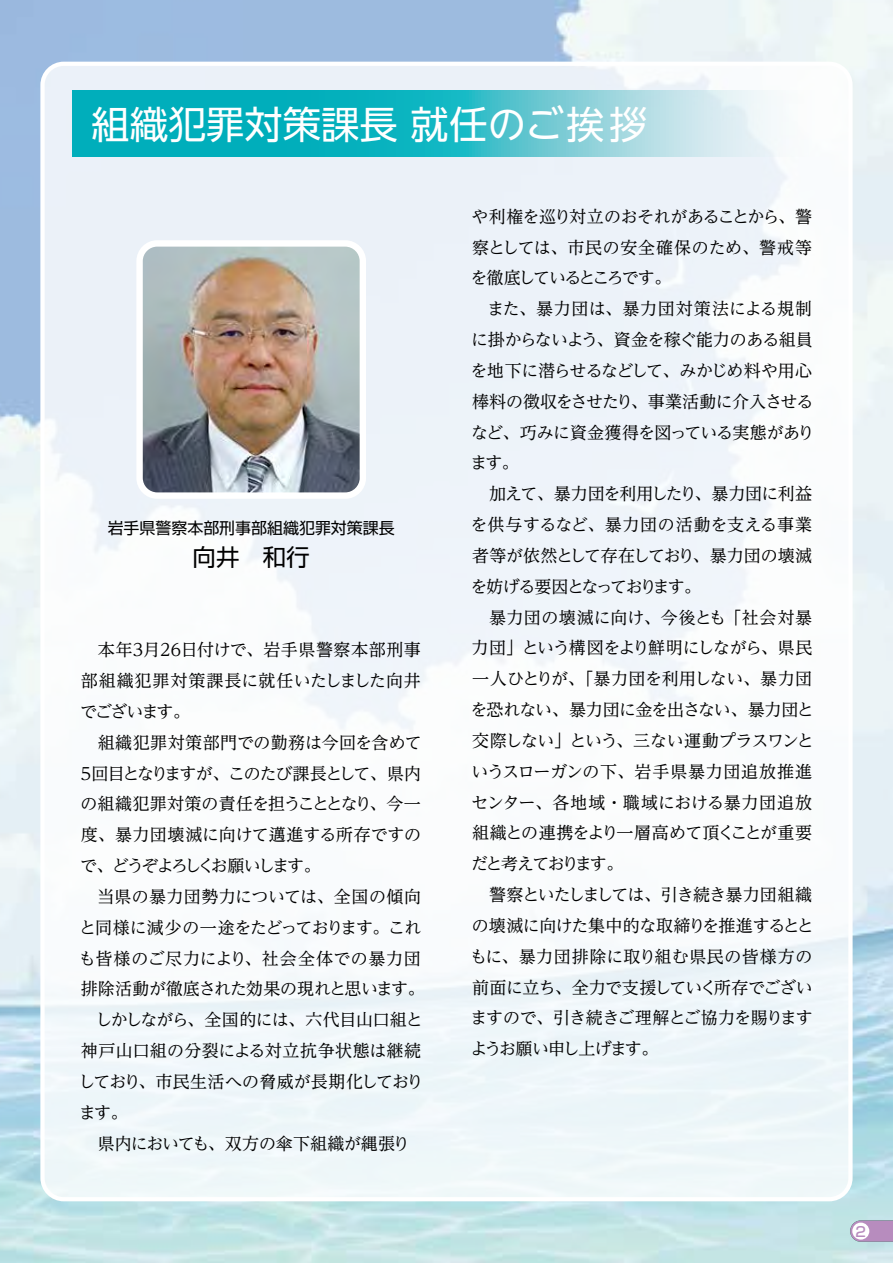
<style>
.page{position:relative;width:893px;height:1263px;background:#fff}
.page>*{position:absolute;margin:0;border:0;box-sizing:border-box;transform-origin:0 0}
.t1{font:38.25px "UD Shin Go NT Pro";color:#fff}
.t2{font:23.4px "Shin Go Pro";color:#000}
.t3{font:16.95px/30.9px "UD Reimin Pro";letter-spacing:-.025em;color:#000;text-align:justify}
.t4{font:16.95px "UD Reimin Pro";letter-spacing:.005em;color:#000}
.t5{font:16.95px "UD Reimin Pro";letter-spacing:.015em;color:#000}
.t6{font:16.95px "UD Reimin Pro";letter-spacing:-.085em;color:#000}
.t7{font:16.95px "UD Reimin Pro";letter-spacing:-.05em;color:#000}
.t8{font:16.95px "UD Reimin Pro";letter-spacing:-.005em;color:#000}
.t9{font:16.95px "UD Reimin Pro";letter-spacing:.04em;color:#000}
.t10{font:16.95px "UD Reimin Pro";letter-spacing:.02em;color:#000}
.t11{font:16.95px "UD Reimin Pro";letter-spacing:-.145em;color:#000}
.t12{font:15.9px "Shin Go Pro";color:#000}
.t13{font:500 13.8px "Shin Go Pro";color:#b78cbe}
</style>
<div class="page">
<div style="left:43px;top:64px;width:807px;height:1135px;background:#f0f7fa;border-radius:21px"></div>
<svg style="left:72px;top:90px;width:749px;height:66px;background:#51c5cf"></svg>
<div style="left:40px;top:62px;width:813px;height:1139px;border:4px solid #fff;border-radius:21px"></div>
<div style="left:136px;top:240px;width:230px;height:259px;border:13px solid #fff;border-radius:14px"></div>
<img style="left:143px;top:247px;width:217px;height:245px">
<svg style="left:850px;top:1220px;width:43px;height:22px"></svg>
<div style="left:852px;top:1222px;width:17px;height:17px;background:#fff;border-radius:50%"></div>
<h1 class="t1" style="left:91px;top:94px;width:557px">組織犯罪対策課長 就任のご挨拶</h1>
<p class="t12" style="left:108px;top:515px;width:289px">岩手県警察本部刑事部組織犯罪対策課長</p>
<h2 class="t2" style="left:192px;top:538px;width:119px">向井　和行</h2>
<p class="t3" style="left:80px;top:634px;width:342px;text-indent:18px">本年３月２６日付けで、岩手県警察本部刑事部組織犯罪対策課長に就任いたしました向井でございます。</p>
<p class="t10" style="left:98px;top:729px;width:326px">組織犯罪対策部門での勤務は今回を含めて</p>
<p class="t6" style="left:77px;top:759px;width:345px">５回目となりますが、このたび課長として、県内</p>
<p class="t4" style="left:81px;top:790px;width:342px">の組織犯罪対策の責任を担うこととなり、今一</p>
<p class="t8" style="left:81px;top:821px;width:342px">度、暴力団壊滅に向けて邁進する所存ですの</p>
<p class="t11" style="left:80px;top:852px;width:242px">で、どうぞよろしくお願いします。</p>
<p class="t5" style="left:81px;top:883px;width:342px">　当県の暴力団勢力については、全国の傾向</p>
<p class="t7" style="left:79px;top:913px;width:344px">と同様に減少の一途をたどっております。これ</p>
<p class="t9" style="left:79px;top:944px;width:343px">も皆様のご尽力により、社会全体での暴力団</p>
<p class="t3" style="left:81px;top:973px;width:345px">排除活動が徹底された効果の現れと思います。</p>
<p class="t3" style="left:95px;top:1004px;width:329px">しかしながら、全国的には、六代目山口組と</p>
<p class="t5" style="left:81px;top:1037px;width:342px">神戸山口組の分裂による対立抗争状態は継続</p>
<p class="t4" style="left:78px;top:1068px;width:347px">しており、市民生活への脅威が長期化しており</p>
<p class="t3" style="left:79px;top:1096px;width:50px">ます。</p>
<p class="t3" style="left:98px;top:1127px;width:313px">県内においても、双方の傘下組織が縄張り</p>
<p class="t3" style="left:471px;top:200px;width:343px">や利権を巡り対立のおそれがあることから、警察としては、市民の安全確保のため、警戒等を徹底しているところです。</p>
<p class="t3" style="left:470px;top:293px;width:346px;text-align:left;text-indent:17px">また、暴力団は、暴力団対策法による規制に掛からないよう、資金を稼ぐ能力のある組員を地下に潜らせるなどして、みかじめ料や用心棒料の徴収をさせたり、事業活動に介入させるなど、巧みに資金獲得を図っている実態があります。</p>
<p class="t3" style="left:471px;top:478px;width:343px;text-indent:18px">加えて、暴力団を利用したり、暴力団に利益を供与するなど、暴力団の活動を支える事業者等が依然として存在しており、暴力団の壊滅を妨げる要因となっております。</p>
<p class="t3" style="left:471px;top:601px;width:345px;text-indent:18px">暴力団の壊滅に向け、今後とも「社会対暴力団」という構図をより鮮明にしながら、県民一人ひとりが、「暴力団を利用しない、暴力団を恐れない、暴力団に金を出さない、暴力団と交際しない」という、三ない運動プラスワンというスローガンの下、岩手県暴力団追放推進センター、各地域・職域における暴力団追放組織との連携をより一層高めて頂くことが重要だと考えております。</p>
<p class="t3" style="left:470px;top:879px;width:345px;text-indent:19px">警察といたしましては、引き続き暴力団組織の壊滅に向けた集中的な取締りを推進するとともに、暴力団排除に取り組む県民の皆様方の前面に立ち、全力で支援していく所存でございますので、引き続きご理解とご協力を賜りますようお願い申し上げます。</p>
<p class="t13" style="left:856px;top:1220px;width:12px">2</p>
</div>
